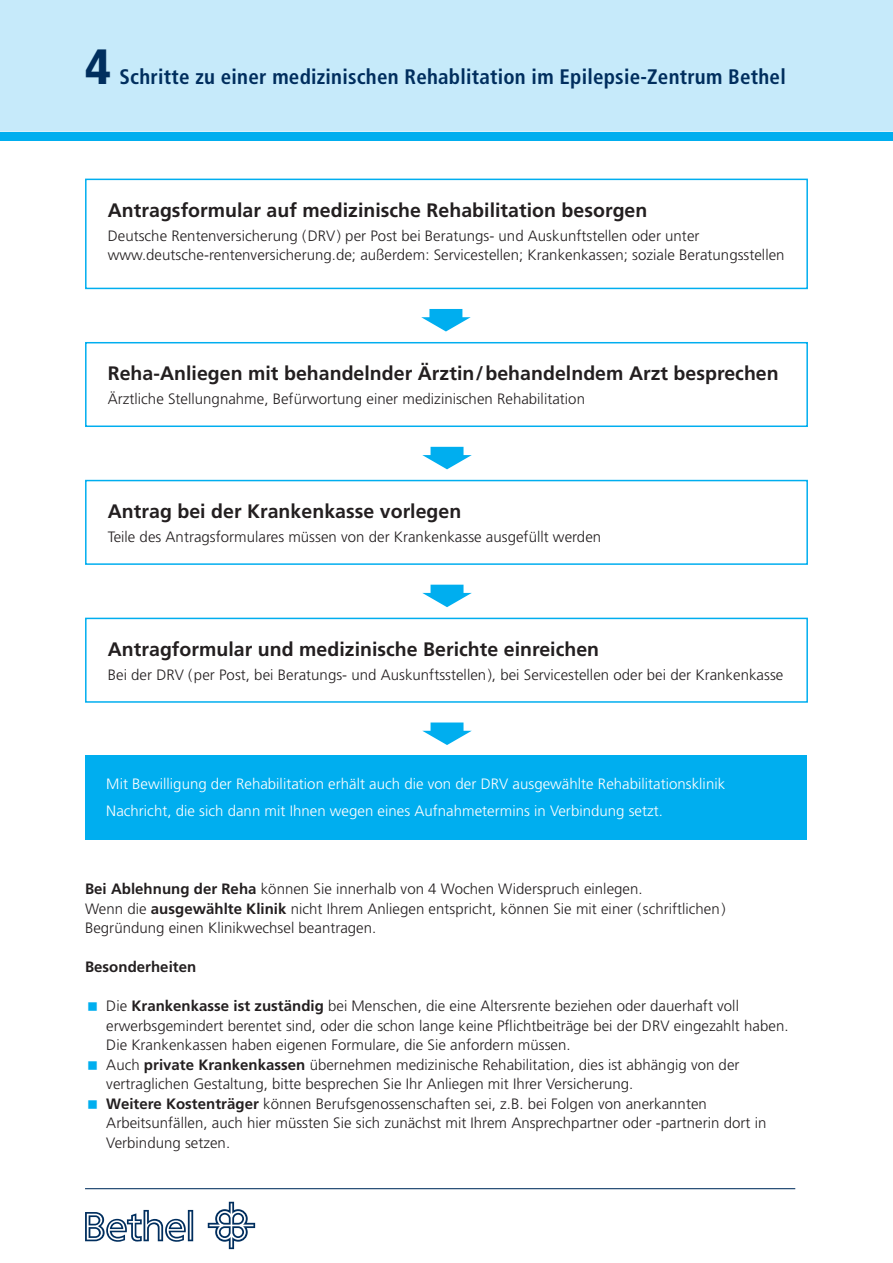
<style>
.page{position:relative;width:893px;height:1263px;background:#fff}
.page>*{position:absolute;margin:0;border:0;box-sizing:border-box;transform-origin:0 0}
.t1{font:900 condensed 49.5px "Frutiger";color:#002e5e}
.t2{font:700 condensed 21px "Frutiger";letter-spacing:.01em;color:#002e5e}
.t3{font:700 19.5px "Frutiger";color:#231f20}
.t4{font:300 15px/19.5px "Frutiger";color:#231f20}
.t5{font:300 15px/27px "Frutiger";color:#fff}
.t6{font:700 15px "Frutiger";color:#231f20}
.s1{font-weight:700}
</style>
<div class="page">
<svg style="left:208px;top:1202px;width:47px;height:47px"></svg>
<svg style="left:85px;top:1210px;width:108px;height:32px"></svg>
<hr style="left:85px;top:1188px;width:710px;height:1px;background:#002e5e">
<div style="left:0;top:0;width:893px;height:132px;background:#c6eafa"></div>
<div style="left:85px;top:179px;width:723px;height:110px;border:2px solid #00aeef"></div>
<div style="left:85px;top:342px;width:723px;height:85px;border:2px solid #00aeef"></div>
<div style="left:85px;top:480px;width:723px;height:85px;border:2px solid #00aeef"></div>
<div style="left:85px;top:618px;width:723px;height:85px;border:2px solid #00aeef"></div>
<div style="left:85px;top:755px;width:721px;height:85px;background:#00aeef"></div>
<div style="left:0;top:133px;width:893px;height:8px;background:#00aeef"></div>
<h1 class="t1" style="left:85px;top:37px;width:27px">4</h1>
<h2 class="t2" style="left:120px;top:65px;width:668px">Schritte zu einer medizinischen Rehablitation im Epilepsie-Zentrum Bethel</h2>
<h3 class="t3" style="left:108px;top:198px;width:541px">Antragsformular auf medizinische Rehabilitation besorgen</h3>
<p class="t4" style="left:108px;top:226px;width:678px">Deutsche Rentenversicherung (DRV) per Post bei Beratungs- und Auskunftstellen oder unter www.deutsche-rentenversicherung.de; außerdem: Servicestellen; Krankenkassen; soziale Beratungsstellen</p>
<h3 class="t3" style="left:108px;top:362px;width:672px">Reha-Anliegen mit behandelnder Ärztin/behandelndem Arzt besprechen</h3>
<p class="t4" style="left:108px;top:389px;width:479px">Ärztliche Stellungnahme, Befürwortung einer medizinischen Rehabilitation</p>
<h3 class="t3" style="left:108px;top:500px;width:355px">Antrag bei der Krankenkasse vorlegen</h3>
<p class="t4" style="left:108px;top:527px;width:495px">Teile des Antragsformulares müssen von der Krankenkasse ausgefüllt werden</p>
<h3 class="t3" style="left:108px;top:637px;width:493px">Antragformular und medizinische Berichte einreichen</h3>
<p class="t4" style="left:108px;top:665px;width:677px">Bei der DRV (per Post, bei Beratungs- und Auskunftsstellen), bei Servicestellen oder bei der Krankenkasse</p>
<p class="t5" style="left:106px;top:770px;width:620px">Mit Bewilligung der Rehabilitation erhält auch die von der DRV ausgewählte Rehabilitationsklinik<br>Nachricht, die sich dann mit Ihnen wegen eines Aufnahmetermins in Verbindung setzt.</p>
<p class="t4" style="left:85px;top:879px;width:642px"><span class="s1">Bei Ablehnung der Reha</span> können Sie innerhalb von 4 Wochen Widerspruch einlegen.<br>Wenn die <span class="s1">ausgewählte Klinik</span> nicht Ihrem Anliegen entspricht, können Sie mit einer (schriftlichen)<br>Begründung einen Klinikwechsel beantragen.</p>
<p class="t6" style="left:85px;top:958px;width:113px">Besonderheiten</p>
<p class="t4" style="left:106px;top:996px;width:684px">Die <span class="s1">Krankenkasse ist zuständig</span> bei Menschen, die eine Altersrente beziehen oder dauerhaft voll erwerbsgemindert berentet sind, oder die schon lange keine Pflichtbeiträge bei der DRV eingezahlt haben.<br>Die Krankenkassen haben eigenen Formulare, die Sie anfordern müssen.<br>Auch <span class="s1">private Krankenkassen</span> übernehmen medizinische Rehabilitation, dies ist abhängig von der vertraglichen Gestaltung, bitte besprechen Sie Ihr Anliegen mit Ihrer Versicherung.<br><span class="s1">Weitere Kostenträger</span> können Berufsgenossenschaften sei, z.B. bei Folgen von anerkannten Arbeitsunfällen, auch hier müssten Sie sich zunächst mit Ihrem Ansprechpartner oder -partnerin dort in Verbindung setzen.</p>
</div>
